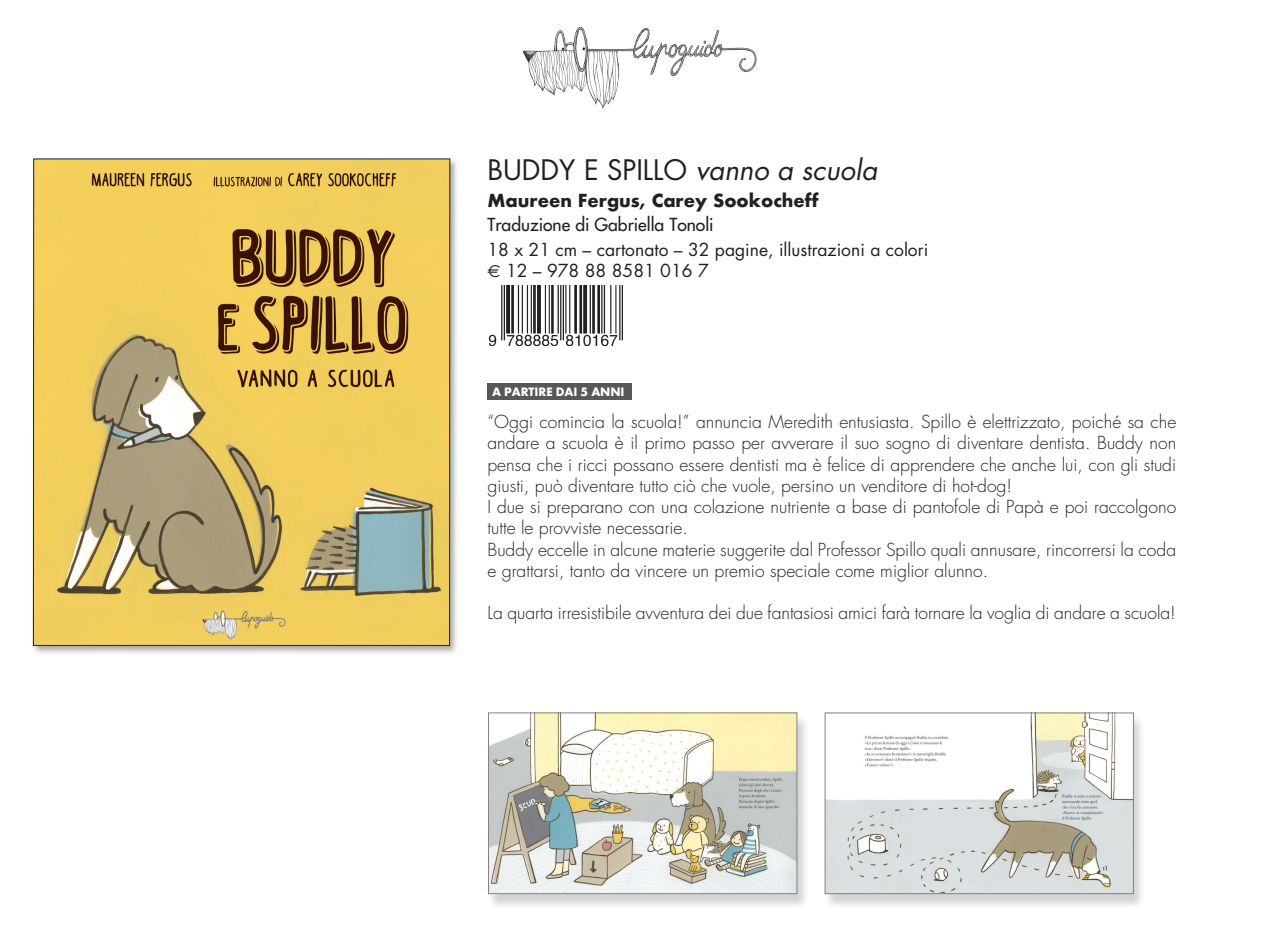
<style>
.page{position:relative;width:1280px;height:940px;background:#fff}
.page>*{position:absolute;margin:0;border:0;box-sizing:border-box;transform-origin:0 0}
.TITOLO_TABLET{font:27.5px "Futura";color:#231f20}
.DATI_TECNICI_OK{font:300 17.5px/21.2px "Futura Std";color:#231f20}
.DATI_TECNICI_TABLET{font:17.5px/21px "Futura";color:#231f20}
.AUTORE_OK{font:700 17.5px "Futura";color:#231f20}
.AUTORE_OK-2{font:17.5px "Futura";color:#231f20}
.AUTORE_OK-3{font:700 11.25px "Futura";letter-spacing:-.005em;color:#fff}
.s1{font-style:italic}
.s2{font-family:"Euro Sans"}
</style>
<div class="page">
<img style="left:488px;top:286px;width:135px;height:59px">
<img style="left:523px;top:27px;width:234px;height:81px">
<div style="left:31px;top:156px;width:429px;height:499px;background:#231f20;opacity:.4"></div>
<img style="left:35px;top:161px;width:413px;height:483px">
<div style="left:488px;top:383px;width:144px;height:17px;background:#57585a"></div>
<div style="left:487px;top:715px;width:322px;height:195px;background:#231f20;opacity:.2"></div>
<img style="left:490px;top:715px;width:305px;height:177px">
<div style="left:488px;top:713px;width:309px;height:181px;border:1px solid #808285"></div>
<div style="left:823px;top:715px;width:323px;height:195px;background:#231f20;opacity:.2"></div>
<img style="left:827px;top:715px;width:305px;height:177px">
<div style="left:825px;top:713px;width:309px;height:181px;border:1px solid #808285"></div>
<p class="TITOLO_TABLET" style="left:488px;top:151px;width:391px">BUDDY E SPILLO <span class="s1">vanno a scuola</span></p>
<p class="AUTORE_OK" style="left:488px;top:187px;width:333px">Maureen Fergus, Carey Sookocheff</p>
<p class="AUTORE_OK-2" style="left:488px;top:213px;width:228px">Traduzione di Gabriella Tonoli</p>
<p class="DATI_TECNICI_TABLET" style="left:488px;top:239px;width:442px">18 x 21 cm – cartonato – 32 pagine, illustrazioni a colori <span class="s2">€</span> 12 – 978 88 8581 016 7</p>
<p class="AUTORE_OK-3" style="left:492px;top:384px;width:134px">A PARTIRE DAI 5 ANNI</p>
<p class="DATI_TECNICI_OK" style="left:488px;top:412px;width:690px;text-align:justify">“Oggi comincia la scuola!” annuncia Meredith entusiasta. Spillo è elettrizzato, poiché sa che andare a scuola è il primo passo per avverare il suo sogno di diventare dentista. Buddy non pensa che i ricci possano essere dentisti ma è felice di apprendere che anche lui, con gli studi giusti, può diventare tutto ciò che vuole, persino un venditore di hot-dog!</p>
<p class="DATI_TECNICI_OK" style="left:488px;top:497px;width:690px">I due si preparano con una colazione nutriente a base di pantofole di Papà e poi raccolgono tutte le provviste necessarie.</p>
<p class="DATI_TECNICI_OK" style="left:488px;top:539px;width:690px">Buddy eccelle in alcune materie suggerite dal Professor Spillo quali annusare, rincorrersi la coda e grattarsi, tanto da vincere un premio speciale come miglior alunno.</p>
<p class="DATI_TECNICI_OK" style="left:488px;top:603px;width:690px">La quarta irresistibile avventura dei due fantasiosi amici farà tornare la voglia di andare a scuola!</p>
</div>
